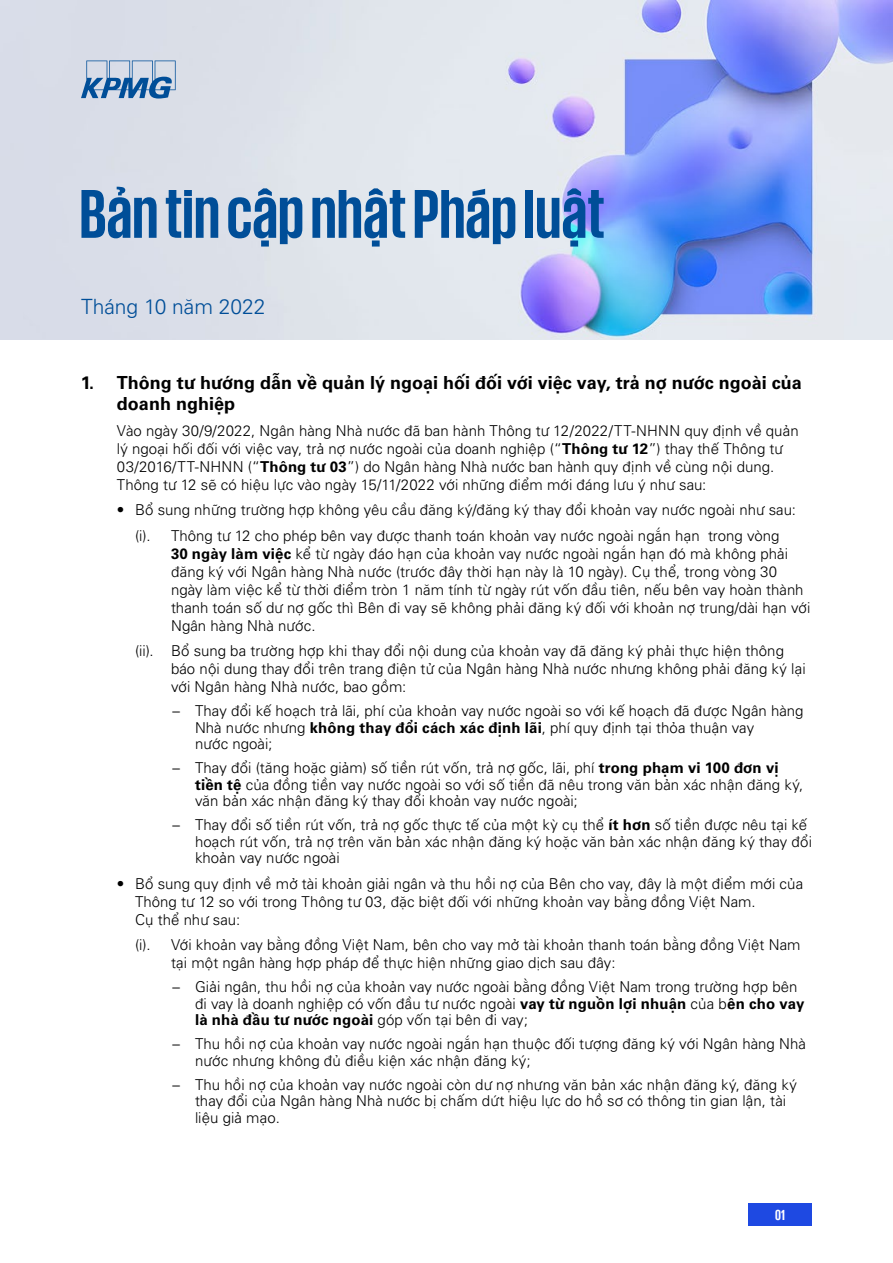
<style>
.page{position:relative;width:893px;height:1263px;background:#fff}
.page>*{position:absolute;margin:0;border:0;box-sizing:border-box;transform-origin:0 0}
.t1{font:700 70.5px "KPMG";color:#004e98}
.t2{font:300 21px "VNI Univers 45";color:#004e98}
.t3{font:700 18px/21.6px "VNI Univers 65";color:#000}
.t4{font:300 15px/18px "VNI Univers 45";letter-spacing:.005em;color:#000}
.t5{font:700 15px "VNI Univers 65";letter-spacing:.01em;color:#000}
.t6{font:700 15px "KPMG";color:#fff}
.s1{font-family:"VNI Univers 65";font-weight:700}
.s2{font-family:"Univers 45"}
.s3{font-family:"VNI Univers 45";font-weight:300}
</style>
<div class="page">
<img style="left:0;top:0;width:893px;height:340px">
<svg style="left:81px;top:61px;width:95px;height:38px;background:#8faccc"></svg>
<div style="left:748px;top:1203px;width:64px;height:23px;background:#1e49e2"></div>
<h1 class="t1" style="left:80px;top:181px;width:527px">Bản tin cập nhật Pháp luật</h1>
<h2 class="t2" style="left:81px;top:291px;width:186px">Tháng 10 năm 2022</h2>
<p class="t3" style="left:117px;top:370px;width:686px;text-indent:-36px">1. Thông tư hướng dẫn về quản lý ngoại hối đối với việc vay, trả nợ nước ngoài của doanh nghiệp</p>
<p class="t4" style="left:117px;top:421px;width:683px">Vào ngày 30/9/2022, Ngân hàng Nhà nước đã ban hành Thông tư 12/2022/TT-NHNN quy định về quản lý ngoại hối đối với việc vay, trả nợ nước ngoài của doanh nghiệp (“<span class="s1">Thông tư 12</span>”) thay thế Thông tư 03/2016/TT-NHNN (“<span class="s1">Thông tư 03</span>”) do Ngân hàng Nhà nước ban hành quy định về cùng nội dung.<br>Thông tư 12 sẽ có hiệu lực vào ngày 15/11/2022 với những điểm mới đáng lưu ý như sau:</p>
<p class="t4" style="left:135px;top:496px;width:662px;line-height:25.5px;text-indent:-18px">• Bổ sung những trường hợp không yêu cầu đăng ký/đăng ký thay đổi khoản vay nước ngoài như sau: (i).</p>
<p class="t4" style="left:171px;top:526px;width:641px">Thông tư 12 cho phép bên vay được thanh toán khoản vay nước ngoài ngắn hạn trong vòng<br><span class="s1">30 ngày làm việc</span> kể từ ngày đáo hạn của khoản vay nước ngoài ngắn hạn đó mà không phải đăng ký với Ngân hàng Nhà nước (trước đây thời hạn này là 10 ngày). Cụ thể, trong vòng 30 ngày làm việc kể từ thời điểm tròn 1 năm tính từ ngày rút vốn đầu tiên, nếu bên vay hoàn thành thanh toán số dư nợ gốc thì Bên đi vay sẽ không phải đăng ký đối với khoản nợ trung/dài hạn với Ngân hàng Nhà nước.</p>
<p class="t4" style="left:171px;top:641px;width:636px;text-indent:-36px">(ii). Bổ sung ba trường hợp khi thay đổi nội dung của khoản vay đã đăng ký phải thực hiện thông báo nội dung thay đổi trên trang điện tử của Ngân hàng Nhà nước nhưng không phải đăng ký lại với Ngân hàng Nhà nước, bao gồm:</p>
<p class="t4" style="left:195px;top:702px;width:610px;line-height:16.5px;text-indent:-22px"><span class="s2">–</span> Thay đổi kế hoạch trả lãi, phí của khoản vay nước ngoài so với kế hoạch đã được Ngân hàng<br>Nhà nước nhưng <span class="s1">không thay đổi cách xác định lãi</span>, phí quy định tại thỏa thuận vay<br>nước ngoài;</p>
<p class="t4" style="left:195px;top:759px;width:610px;line-height:16.5px;text-indent:-22px"><span class="s2">–</span> Thay đổi (tăng hoặc giảm) số tiền rút vốn, trả nợ gốc, lãi, phí <span class="s1">trong phạm vi 100 đơn vị tiền tệ</span> của đồng tiền vay nước ngoài so với số tiền đã nêu trong văn bản xác nhận đăng ký, văn bản xác nhận đăng ký thay đổi khoản vay nước ngoài;</p>
<p class="t4" style="left:195px;top:816px;width:619px;line-height:16.5px;text-indent:-22px"><span class="s2">–</span> Thay đổi số tiền rút vốn, trả nợ gốc thực tế của một kỳ cụ thể <span class="s1">ít hơn</span> số tiền được nêu tại kế hoạch rút vốn, trả nợ trên văn bản xác nhận đăng ký hoặc văn bản xác nhận đăng ký thay đổi khoản vay nước ngoài</p>
<p class="t4" style="left:135px;top:874px;width:670px;text-indent:-18px">• Bổ sung quy định về mở tài khoản giải ngân và thu hồi nợ của Bên cho vay, đây là một điểm mới của<br>Thông tư 12 so với trong Thông tư 03, đặc biệt đối với những khoản vay bằng đồng Việt Nam.<br>Cụ thể như sau:</p>
<p class="t4" style="left:135px;top:935px;width:17px">(i).</p>
<p class="t4" style="left:171px;top:935px;width:631px">Với khoản vay bằng đồng Việt Nam, bên cho vay mở tài khoản thanh toán bằng đồng Việt Nam tại một ngân hàng hợp pháp để thực hiện những giao dịch sau đây:</p>
<p class="t4" style="left:195px;top:978px;width:611px;line-height:16.5px;text-indent:-22px"><span class="s2">–</span> Giải ngân, thu hồi nợ của khoản vay nước ngoài bằng đồng Việt Nam trong trường hợp bên đi vay là doanh nghiệp có vốn đầu tư nước ngoài <span class="s1">vay từ nguồn lợi nhuận</span> của b<span class="s1">ên cho vay</span></p>
<p class="t5" style="left:195px;top:1009px;width:334px">là nhà đầu tư nước ngoài <span class="s3">góp vốn tại bên đi vay;</span></p>
<p class="t4" style="left:195px;top:1035px;width:612px;line-height:16.5px;text-indent:-22px"><span class="s2">–</span> Thu hồi nợ của khoản vay nước ngoài ngắn hạn thuộc đối tượng đăng ký với Ngân hàng Nhà nước nhưng không đủ điều kiện xác nhận đăng ký;</p>
<p class="t4" style="left:195px;top:1075px;width:603px;line-height:16.5px;text-indent:-22px"><span class="s2">–</span> Thu hồi nợ của khoản vay nước ngoài còn dư nợ nhưng văn bản xác nhận đăng ký, đăng ký thay đổi của Ngân hàng Nhà nước bị chấm dứt hiệu lực do hồ sơ có thông tin gian lận, tài liệu giả mạo.</p>
<p class="t6" style="left:775px;top:1207px;width:11px">01</p>
</div>
